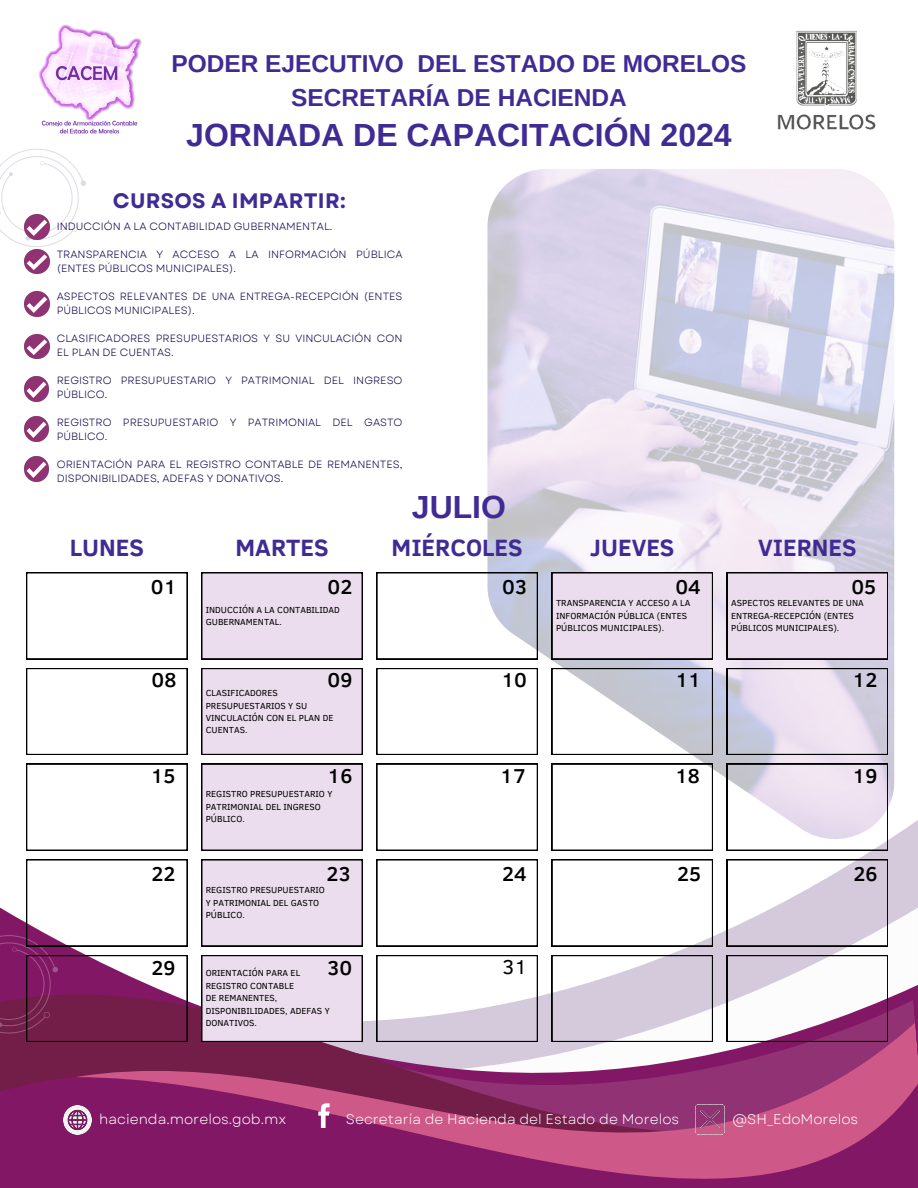
<style>
.page{position:relative;width:918px;height:1188px;background:#fff}
.page>*{position:absolute;margin:0;border:0;box-sizing:border-box;transform-origin:0 0}
.t1{font:700 31.95px "Arimo";color:#402b94}
.t2{font:700 24.45px/33.8px "Arimo";color:#402b94;text-align:center}
.t3{font:700 24.15px "Clear Sans";color:#402b94}
.t4{font:700 21px "Garet";letter-spacing:.01em;color:#402b94}
.t5{font:500 20.55px "Clear Sans";color:#000}
.t6{font:20.55px "Clear Sans";color:#000}
.t7{font:13.95px "Garet";color:#fcfcfc}
.t8{font:13.95px "Garet";color:#fff}
.t9{font:10.5px/14px "Garet";color:#0a0046}
.t10{font:9px/12.3px "Clear Sans";color:#000}
</style>
<div class="page">
<svg style="left:0;top:149px;width:86px;height:98px"></svg>
<img style="left:38px;top:24px;width:104px;height:110px">
<img style="left:777px;top:30px;width:99px;height:100px">
<img style="left:487px;top:169px;width:407px;height:592px">
<svg style="left:0;top:761px;width:918px;height:427px"></svg>
<svg style="left:74px;top:986px;width:844px;height:202px;background:#9d3e78"></svg>
<img style="left:64px;top:1106px;width:28px;height:28px">
<svg style="left:318px;top:1103px;width:12px;height:25px"></svg>
<img style="left:695px;top:1105px;width:30px;height:29px">
<div style="left:727px;top:572px;width:161px;height:87px;background:#ebdded"></div>
<svg style="left:727px;top:668px;width:161px;height:87px;background:#d8d0e0"></svg>
<svg style="left:727px;top:764px;width:161px;height:86px"></svg>
<svg style="left:727px;top:859px;width:161px;height:87px"></svg>
<svg style="left:727px;top:955px;width:161px;height:87px"></svg>
<div style="left:552px;top:572px;width:161px;height:87px;background:#ebdded"></div>
<svg style="left:552px;top:668px;width:161px;height:87px"></svg>
<svg style="left:552px;top:764px;width:161px;height:86px"></svg>
<svg style="left:552px;top:859px;width:161px;height:87px"></svg>
<svg style="left:552px;top:955px;width:161px;height:87px"></svg>
<svg style="left:377px;top:572px;width:160px;height:87px"></svg>
<svg style="left:377px;top:668px;width:160px;height:87px"></svg>
<svg style="left:377px;top:764px;width:160px;height:86px"></svg>
<svg style="left:377px;top:859px;width:160px;height:87px"></svg>
<svg style="left:377px;top:955px;width:160px;height:87px"></svg>
<div style="left:201px;top:572px;width:161px;height:87px;background:#ebdded"></div>
<div style="left:201px;top:668px;width:161px;height:87px;background:#ebdded"></div>
<div style="left:201px;top:764px;width:161px;height:86px;background:#ebdded"></div>
<div style="left:201px;top:859px;width:161px;height:87px;background:#ebdded"></div>
<div style="left:201px;top:955px;width:161px;height:87px;background:#ebdded"></div>
<svg style="left:26px;top:572px;width:161px;height:87px"></svg>
<svg style="left:26px;top:668px;width:161px;height:87px"></svg>
<svg style="left:26px;top:764px;width:161px;height:86px"></svg>
<svg style="left:0;top:859px;width:187px;height:183px"></svg>
<img style="left:25px;top:215px;width:25px;height:24px">
<img style="left:25px;top:249px;width:25px;height:25px">
<img style="left:25px;top:292px;width:25px;height:24px">
<img style="left:25px;top:334px;width:25px;height:25px">
<img style="left:24px;top:377px;width:25px;height:24px">
<img style="left:24px;top:417px;width:25px;height:24px">
<img style="left:24px;top:457px;width:25px;height:24px">
<p class="t2" style="left:171px;top:47px;width:577px">PODER EJECUTIVO DEL ESTADO DE MORELOS<br>SECRETARÍA DE HACIENDA</p>
<p class="t1" style="left:186px;top:117px;width:547px">JORNADA DE CAPACITACIÓN 2024</p>
<p class="t4" style="left:113px;top:185px;width:234px">CURSOS A IMPARTIR:</p>
<p class="t9" style="left:57px;top:219px;width:277px">INDUCCIÓN A LA CONTABILIDAD GUBERNAMENTAL.</p>
<p class="t9" style="left:57px;top:247px;width:347px">TRANSPARENCIA Y ACCESO A LA INFORMACIÓN PÚBLICA (ENTES PÚBLICOS MUNICIPALES).</p>
<p class="t9" style="left:57px;top:289px;width:347px">ASPECTOS RELEVANTES DE UNA ENTREGA-RECEPCIÓN (ENTES<br>PÚBLICOS MUNICIPALES).</p>
<p class="t9" style="left:57px;top:331px;width:347px">CLASIFICADORES PRESUPUESTARIOS Y SU VINCULACIÓN CON<br>EL PLAN DE CUENTAS.</p>
<p class="t9" style="left:57px;top:373px;width:347px">REGISTRO PRESUPUESTARIO Y PATRIMONIAL DEL INGRESO<br>PÚBLICO.</p>
<p class="t9" style="left:57px;top:415px;width:347px">REGISTRO PRESUPUESTARIO Y PATRIMONIAL DEL GASTO<br>PÚBLICO.</p>
<p class="t9" style="left:57px;top:457px;width:347px">ORIENTACIÓN PARA EL REGISTRO CONTABLE DE REMANENTES,<br>DISPONIBILIDADES, ADEFAS Y DONATIVOS.</p>
<p class="t1" style="left:412px;top:489px;width:96px">JULIO</p>
<p class="t3" style="left:70px;top:530px;width:76px">LUNES</p>
<p class="t3" style="left:235px;top:530px;width:95px">MARTES</p>
<p class="t5" style="left:151px;top:571px;width:27px">01</p>
<p class="t5" style="left:328px;top:571px;width:26px">02</p>
<h5 class="t10" style="left:206px;top:603px;width:136px">INDUCCIÓN A LA CONTABILIDAD<br>GUBERNAMENTAL.</h5>
<p class="t5" style="left:152px;top:665px;width:26px">08</p>
<p class="t5" style="left:328px;top:665px;width:26px">09</p>
<h5 class="t10" style="left:206px;top:686px;width:103px">CLASIFICADORES<br>PRESUPUESTARIOS Y SU</h5>
<h5 class="t10" style="left:206px;top:711px;width:129px">VINCULACIÓN CON EL PLAN DE<br>CUENTAS.</h5>
<p class="t5" style="left:151px;top:761px;width:26px">15</p>
<p class="t5" style="left:328px;top:761px;width:26px">16</p>
<h5 class="t10" style="left:206px;top:788px;width:128px">REGISTRO PRESUPUESTARIO Y<br>PATRIMONIAL DEL INGRESO<br>PÚBLICO.</h5>
<p class="t5" style="left:151px;top:859px;width:26px">22</p>
<p class="t5" style="left:327px;top:859px;width:26px">23</p>
<h5 class="t10" style="left:206px;top:883px;width:121px">REGISTRO PRESUPUESTARIO</h5>
<h5 class="t10" style="left:206px;top:896px;width:115px">Y PATRIMONIAL DEL GASTO<br>PÚBLICO.</h5>
<p class="t5" style="left:151px;top:953px;width:26px">29</p>
<p class="t5" style="left:328px;top:953px;width:26px">30</p>
<h5 class="t10" style="left:206px;top:967px;width:96px">ORIENTACIÓN PARA EL</h5>
<p class="t10" style="left:206px;top:979px;width:90px">REGISTRO CONTABLE</p>
<p class="t10" style="left:206px;top:991px;width:126px">DE REMANENTES,<br>DISPONIBILIDADES, ADEFAS Y<br>DONATIVOS.</p>
<p class="t3" style="left:392px;top:530px;width:133px">MIÉRCOLES</p>
<p class="t5" style="left:502px;top:571px;width:26px">03</p>
<p class="t5" style="left:502px;top:665px;width:27px">10</p>
<p class="t5" style="left:500px;top:761px;width:27px">17</p>
<p class="t5" style="left:502px;top:859px;width:26px">24</p>
<p class="t6" style="left:502px;top:952px;width:26px">31</p>
<p class="t3" style="left:590px;top:530px;width:86px">JUEVES</p>
<h2 class="t5" style="left:675px;top:571px;width:27px">04</h2>
<h3 class="t10" style="left:556px;top:596px;width:136px">TRANSPARENCIA Y ACCESO A LA<br>INFORMACIÓN PÚBLICA (ENTES<br>PÚBLICOS MUNICIPALES).</h3>
<h2 class="t5" style="left:675px;top:665px;width:27px">11</h2>
<p class="t5" style="left:675px;top:761px;width:26px">18</p>
<h2 class="t5" style="left:677px;top:859px;width:26px">25</h2>
<h1 class="t3" style="left:758px;top:530px;width:100px">VIERNES</h1>
<p class="t5" style="left:851px;top:571px;width:26px">05</p>
<p class="t10" style="left:731px;top:596px;width:134px">ASPECTOS RELEVANTES DE UNA<br>ENTREGA-RECEPCIÓN (ENTES<br>PÚBLICOS MUNICIPALES).</p>
<p class="t5" style="left:853px;top:665px;width:26px">12</p>
<p class="t5" style="left:853px;top:761px;width:26px">19</p>
<p class="t5" style="left:853px;top:859px;width:26px">26</p>
<h2 class="t7" style="left:99px;top:1109px;width:189px">hacienda.morelos.gob.mx</h2>
<p class="t7" style="left:346px;top:1109px;width:335px">Secretaría de Hacienda del Estado de Morelos</p>
<p class="t8" style="left:733px;top:1109px;width:127px">@SH_EdoMorelos</p>
</div>
